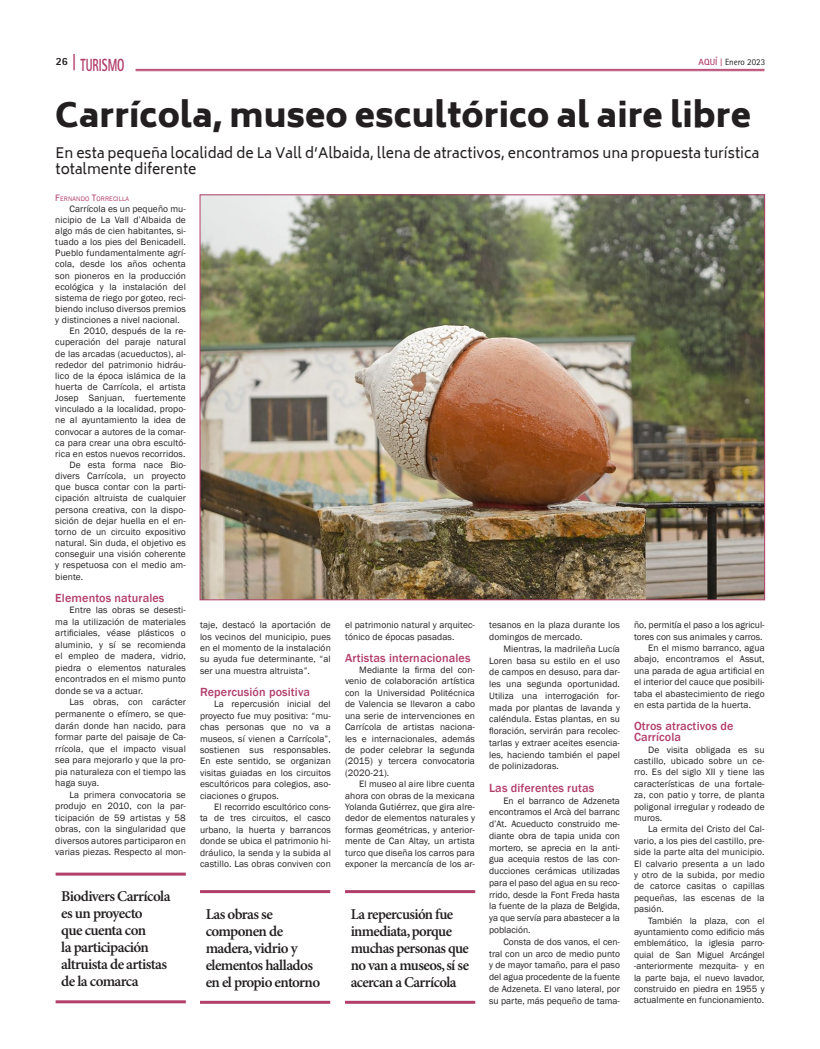
<style>
.page{position:relative;width:820px;height:1049px;background:#fff}
.page>*{position:absolute;margin:0;border:0;box-sizing:border-box;transform-origin:0 0}
.t1{font:900 33px "Biryani";color:#231f20}
.t2{font:800 17.6px "Rotis Sans Serif Std";color:#b23f6a;scale:.64 1}
.t3{font:600 15px/17px "Minion Pro";letter-spacing:-.04em;color:#231f20}
.t4{font:14px/16.8px "Biryani";color:#231f20}
.t5{font:500 12.1px/11px "Franklin Gothic";letter-spacing:.01em;color:#b23f6a}
.t6{font:800 11px "Rotis Sans Serif Std";color:#231f20}
.t7{font:9.5px/11.4px "Franklin Gothic";letter-spacing:.01em;color:#231f20;text-align:justify}
.t8{font:9px "Rotis Sans Serif Std";color:#231f20}
.t9{font:6.7px "Franklin Gothic";letter-spacing:.015em;color:#b23f6a}
.s1{font-size:18.2px}
.s2{font-weight:700;color:#b23f6a}
.s3{font-family:"Rotis Serif Std";font-weight:700;color:#b23f6a}
.s4{font-size:9.5px}
</style>
<div class="page">
<img style="left:201px;top:196px;width:561px;height:402px">
<hr style="left:56px;top:872px;width:130px;height:3px;background:#b23f6a">
<hr style="left:56px;top:1000px;width:130px;height:3px;background:#b23f6a">
<hr style="left:200px;top:890px;width:130px;height:3px;background:#b23f6a">
<hr style="left:200px;top:1001px;width:130px;height:3px;background:#b23f6a">
<hr style="left:345px;top:890px;width:130px;height:3px;background:#b23f6a">
<hr style="left:345px;top:1001px;width:130px;height:3px;background:#b23f6a">
<hr style="left:136px;top:69px;width:627px;height:1px;background:#b23f6a">
<hr style="left:136px;top:71px;width:627px;height:1px;background:#b23f6a">
<h2 class="t2" style="left:72px;top:54px;width:83px"><span class="s1">|</span> TURISMO</h2>
<p class="t6" style="left:56px;top:54px;width:14px">26</p>
<p class="t8" style="left:698px;top:57px;width:68px"><span class="s2">AQUÍ</span> <span class="s3">|</span> Enero 2023</p>
<h1 class="t1" style="left:55px;top:96px;width:696px">Carrícola, museo escultórico al aire libre</h1>
<h3 class="t4" style="left:55px;top:144px;width:705px">En esta pequeña localidad de La Vall d’Albaida, llena de atractivos, encontramos una propuesta turística totalmente diferente</h3>
<p class="t9" style="left:55px;top:194px;width:75px"><span class="s4">F</span>ERNANDO <span class="s4">T</span>ORRECILLA</p>
<p class="t7" style="left:69px;top:203px;width:118px">Carrícola es un pequeño mu-</p>
<p class="t7" style="left:55px;top:214px;width:132px">nicipio de La Vall d’Albaida de</p>
<p class="t7" style="left:55px;top:225px;width:132px">algo más de cien habitantes, si-</p>
<p class="t7" style="left:55px;top:236px;width:132px">tuado a los pies del Benicadell.</p>
<p class="t7" style="left:55px;top:248px;width:132px">Pueblo fundamentalmente agrí-</p>
<p class="t7" style="left:55px;top:259px;width:132px">cola, desde los años ochenta</p>
<p class="t7" style="left:55px;top:270px;width:132px">son pioneros en la producción</p>
<p class="t7" style="left:55px;top:281px;width:132px">ecológica y la instalación del</p>
<p class="t7" style="left:55px;top:292px;width:132px">sistema de riego por goteo, reci-</p>
<p class="t7" style="left:55px;top:303px;width:132px">biendo incluso diversos premios</p>
<p class="t7" style="left:55px;top:314px;width:126px">y distinciones a nivel nacional.</p>
<p class="t7" style="left:69px;top:326px;width:118px">En 2010, después de la re-</p>
<p class="t7" style="left:55px;top:337px;width:132px">cuperación del paraje natural</p>
<p class="t7" style="left:55px;top:348px;width:132px">de las arcadas (acueductos), al-</p>
<p class="t7" style="left:55px;top:359px;width:132px">rededor del patrimonio hidráu-</p>
<p class="t7" style="left:55px;top:370px;width:132px">lico de la época islámica de la</p>
<p class="t7" style="left:55px;top:381px;width:132px">huerta de Carrícola, el artista</p>
<p class="t7" style="left:55px;top:392px;width:132px">Josep Sanjuan, fuertemente</p>
<p class="t7" style="left:55px;top:404px;width:132px">vinculado a la localidad, propo-</p>
<p class="t7" style="left:55px;top:415px;width:132px">ne al ayuntamiento la idea de</p>
<p class="t7" style="left:55px;top:426px;width:132px">convocar a autores de la comar-</p>
<p class="t7" style="left:55px;top:437px;width:132px">ca para crear una obra escultó-</p>
<p class="t7" style="left:55px;top:448px;width:132px">rica en estos nuevos recorridos.</p>
<p class="t7" style="left:69px;top:459px;width:118px">De esta forma nace Bio-</p>
<p class="t7" style="left:55px;top:470px;width:132px">divers Carrícola, un proyecto</p>
<p class="t7" style="left:55px;top:482px;width:132px">que busca contar con la parti-</p>
<p class="t7" style="left:55px;top:493px;width:132px">cipación altruista de cualquier</p>
<p class="t7" style="left:55px;top:504px;width:132px">persona creativa, con la dispo-</p>
<p class="t7" style="left:55px;top:515px;width:132px">sición de dejar huella en el en-</p>
<p class="t7" style="left:55px;top:526px;width:132px">torno de un circuito expositivo</p>
<p class="t7" style="left:55px;top:537px;width:132px">natural. Sin duda, el objetivo es</p>
<p class="t7" style="left:55px;top:548px;width:132px">conseguir una visión coherente</p>
<p class="t7" style="left:55px;top:560px;width:132px">y respetuosa con el medio am-</p>
<p class="t7" style="left:55px;top:571px;width:30px">biente.</p>
<p class="t5" style="left:55px;top:592px;width:111px">Elementos naturales</p>
<p class="t7" style="left:55px;top:604px;width:132px;text-indent:14px">Entre las obras se desesti&shy;ma la utilización de materiales artificiales, véase plásticos o aluminio, y sí se recomienda el empleo de madera, vidrio, piedra o elementos naturales encontrados en el mismo punto donde se va a actuar.</p>
<p class="t7" style="left:55px;top:697px;width:132px;text-indent:14px">Las obras, con carácter permanente o efímero, se que&shy;darán donde han nacido, para formar parte del paisaje de Ca&shy;rrícola, que el impacto visual sea para mejorarlo y que la pro&shy;pia naturaleza con el tiempo las haga suya.</p>
<p class="t7" style="left:55px;top:789px;width:132px;text-indent:14px">La primera convocatoria se produjo en 2010, con la par&shy;ticipación de 59 artistas y 58 obras, con la singularidad que diversos autores participaron en varias piezas. Respecto al mon-</p>
<h3 class="t3" style="left:61px;top:888px;width:111px">Biodivers Carrícola es un proyecto<br>que cuenta con<br>la participación altruista de artistas de la comarca</h3>
<p class="t7" style="left:200px;top:619px;width:132px">taje, destacó la aportación de los vecinos del municipio, pues en el momento de la instalación su ayuda fue determinante, “al ser una muestra altruista”.</p>
<p class="t5" style="left:200px;top:686px;width:111px">Repercusión positiva</p>
<p class="t7" style="left:200px;top:699px;width:132px;text-indent:14px">La repercusión inicial del proyecto fue muy positiva: “mu&shy;chas personas que no va a museos, sí vienen a Carrícola”, sostienen sus responsables.<br>En este sentido, se organizan visitas guiadas en los circuitos escultóricos para colegios, aso&shy;ciaciones o grupos.</p>
<p class="t7" style="left:200px;top:801px;width:132px;text-indent:14px">El recorrido escultórico cons&shy;ta de tres circuitos, el casco urbano, la huerta y barrancos donde se ubica el patrimonio hi&shy;dráulico, la senda y la subida al castillo. Las obras conviven con</p>
<p class="t7" style="left:345px;top:619px;width:131px">el patrimonio natural y arquitec&shy;tónico de épocas pasadas.</p>
<p class="t5" style="left:345px;top:652px;width:127px">Artistas internacionales</p>
<p class="t7" style="left:345px;top:664px;width:131px;text-indent:14px">Mediante la firma del con&shy;venio de colaboración artística con la Universidad Politécnica de Valencia se llevaron a cabo una serie de intervenciones en Carrícola de artistas naciona&shy;les e internacionales, además de poder celebrar la segunda (2015) y tercera convocatoria (2020-21).</p>
<p class="t7" style="left:345px;top:778px;width:131px;text-indent:14px">El museo al aire libre cuenta ahora con obras de la mexicana Yolanda Gutiérrez, que gira alre&shy;dedor de elementos naturales y formas geométricas, y anterior&shy;mente de Can Altay, un artista turco que diseña los carros para exponer la mercancía de los ar-</p>
<h3 class="t3" style="left:206px;top:906px;width:116px">Las obras se componen de madera, vidrio y elementos hallados en el propio entorno</h3>
<h3 class="t3" style="left:350px;top:906px;width:120px">La repercusión fue inmediata, porque muchas personas que no van a museos, sí se acercan a Carrícola</h3>
<p class="t7" style="left:489px;top:619px;width:132px;line-height:11.8px">tesanos en la plaza durante los domingos de mercado.</p>
<p class="t7" style="left:489px;top:643px;width:132px;line-height:11.8px;text-indent:14px">Mientras, la madrileña Lucía Loren basa su estilo en el uso de campos en desuso, para dar&shy;les una segunda oportunidad.<br>Utiliza una interrogación for&shy;mada por plantas de lavanda y caléndula. Estas plantas, en su floración, servirán para recolec&shy;tarlas y extraer aceites esencia&shy;les, haciendo también el papel de polinizadoras.</p>
<p class="t5" style="left:489px;top:782px;width:107px">Las diferentes rutas</p>
<p class="t7" style="left:489px;top:795px;width:132px;line-height:11.8px;text-indent:14px">En el barranco de Adzeneta encontramos el Arcà del barranc d’At. Acueducto construido me&shy;diante obra de tapia unida con mortero, se aprecia en la anti&shy;gua acequia restos de las con&shy;ducciones cerámicas utilizadas para el paso del agua en su reco&shy;rrido, desde la Font Freda hasta la fuente de la plaza de Belgida, ya que servía para abastecer a la población.</p>
<p class="t7" style="left:489px;top:936px;width:132px;line-height:11.8px;text-indent:14px">Consta de dos vanos, el cen&shy;tral con un arco de medio punto y de mayor tamaño, para el paso del agua procedente de la fuente de Adzeneta. El vano lateral, por su parte, más pequeño de tama-</p>
<p class="t7" style="left:633px;top:619px;width:132px">ño, permitía el paso a los agricul-</p>
<p class="t7" style="left:633px;top:631px;width:130px">tores con sus animales y carros.</p>
<p class="t7" style="left:648px;top:642px;width:118px">En el mismo barranco, agua</p>
<p class="t7" style="left:633px;top:654px;width:132px">abajo, encontramos el Assut,</p>
<p class="t7" style="left:633px;top:665px;width:132px">una parada de agua artificial en</p>
<p class="t7" style="left:633px;top:676px;width:132px">el interior del cauce que posibili-</p>
<p class="t7" style="left:633px;top:688px;width:132px">taba el abastecimiento de riego</p>
<p class="t7" style="left:633px;top:699px;width:118px">en esta partida de la huerta.</p>
<p class="t5" style="left:633px;top:721px;width:101px">Otros atractivos de<br>Carrícola</p>
<p class="t7" style="left:633px;top:744px;width:132px;text-indent:14px">De visita obligada es su castillo, ubicado sobre un ce&shy;rro. Es del siglo XII y tiene las características de una fortale&shy;za, con patio y torre, de planta poligonal irregular y rodeado de muros.</p>
<p class="t7" style="left:633px;top:824px;width:132px;text-indent:14px">La ermita del Cristo del Cal&shy;vario, a los pies del castillo, pre&shy;side la parte alta del municipio.<br>El calvario presenta a un lado y otro de la subida, por medio de catorce casitas o capillas pequeñas, las escenas de la pasión.</p>
<p class="t7" style="left:633px;top:915px;width:132px;text-indent:14px">También la plaza, con el ayuntamiento como edificio más emblemático, la iglesia parro&shy;quial de San Miguel Arcángel -anteriormente mezquita- y en la parte baja, el nuevo lavador, construido en piedra en 1955 y actualmente en funcionamiento.</p>
</div>
